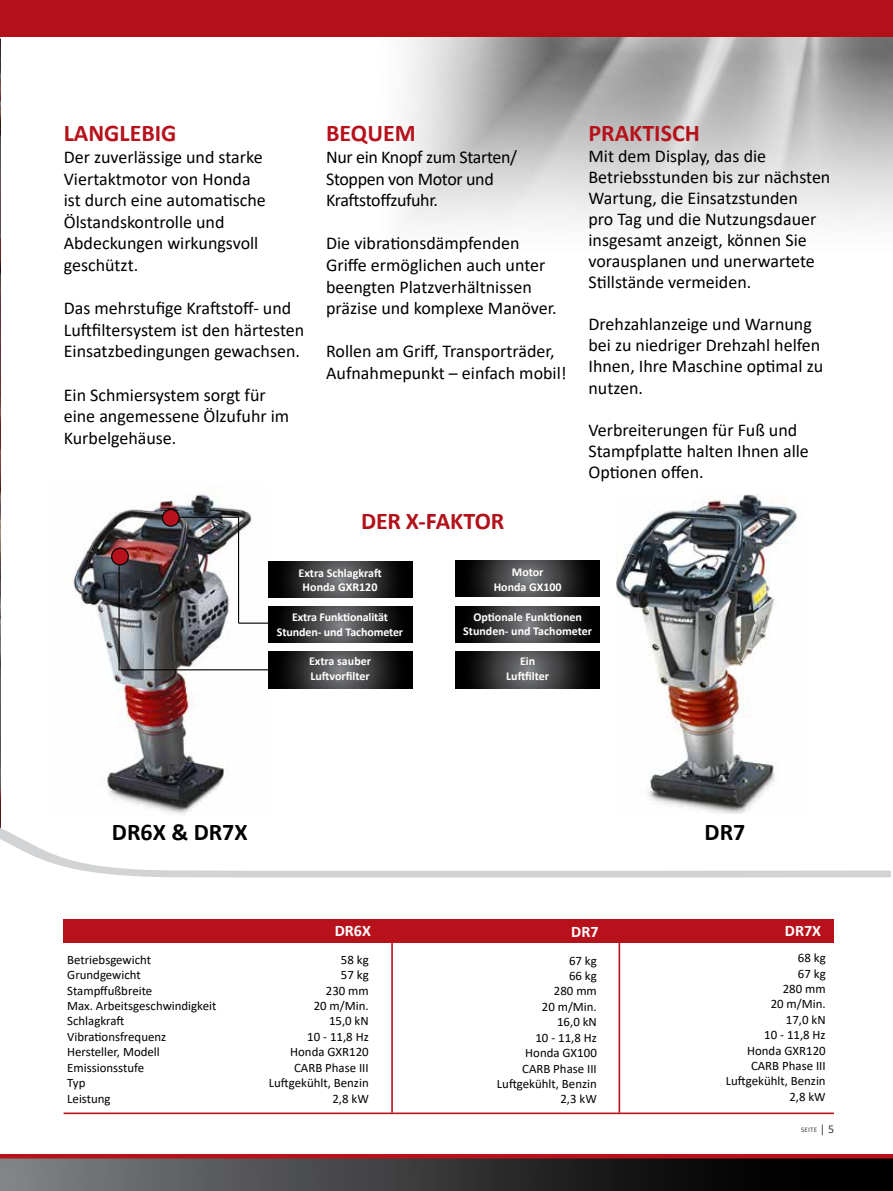
<style>
.page{position:relative;width:893px;height:1191px;background:#fff}
.page>*{position:absolute;margin:0;border:0;box-sizing:border-box;transform-origin:0 0}
.t1{font:700 24px "Calibri";color:#b7121b}
.t2{font:700 24px "Calibri";color:#000}
.t3{font:700 24px "Calibri";letter-spacing:-.01em;color:#b3111a}
.t4{font:18px/21.6px "Calibri";color:#000}
.t5{font:18px/21.6px "Calibri";letter-spacing:-.02em;color:#000}
.t6{font:700 16.05px "Calibri";color:#fff}
.t7{font:12.9px/15.5px "Calibri";color:#000;text-align:right}
.t8{font:700 12px/14.4px "Calibri";color:#fff;text-align:center}
.t9{font:7.05px "Calibri";letter-spacing:.025em;color:#373d42}
.s1{font-size:12px}
</style>
<div class="page">
<img style="left:0;top:105px;width:1px;height:681px">
<img style="left:360px;top:36px;width:533px;height:191px">
<img style="left:73px;top:494px;width:196px;height:292px">
<div style="left:163px;top:509px;width:16px;height:17px;background:#b7121b;border-radius:50%"></div>
<div style="left:162px;top:509px;width:18px;height:18px;border:1px solid #000;border-radius:50%"></div>
<div style="left:112px;top:548px;width:16px;height:17px;background:#b7121b;border-radius:50%"></div>
<div style="left:111px;top:547px;width:18px;height:18px;border:1px solid #000;border-radius:50%"></div>
<svg style="left:456px;top:560px;width:144px;height:36px;background:#313132"></svg>
<svg style="left:456px;top:606px;width:144px;height:37px;background:#313132"></svg>
<svg style="left:268px;top:561px;width:144px;height:36px;background:#313132"></svg>
<svg style="left:268px;top:606px;width:144px;height:37px;background:#313132"></svg>
<svg style="left:268px;top:651px;width:144px;height:37px;background:#313132"></svg>
<svg style="left:0;top:786px;width:890px;height:134px"></svg>
<svg style="left:0;top:0;width:1px;height:105px"></svg>
<div style="left:1px;top:0;width:892px;height:36px;background:#b3111a"></div>
<hr style="left:391px;top:931px;width:2px;height:181px;background:#b7121b">
<hr style="left:619px;top:933px;width:1px;height:179px;background:#b7121b">
<hr style="left:64px;top:1112px;width:770px;height:2px;background:#b7121b">
<img style="left:616px;top:494px;width:188px;height:319px">
<div style="left:0;top:1157px;width:893px;height:34px;background:linear-gradient(to right,#7e7f82,#000)"></div>
<hr style="left:0;top:1154px;width:893px;height:4px;background:#b7121b">
<hr style="left:180px;top:517px;width:58px;height:1px;background:#000">
<hr style="left:119px;top:565px;width:1px;height:104px;background:#000">
<hr style="left:119px;top:669px;width:150px;height:1px;background:#000">
<hr style="left:238px;top:517px;width:1px;height:106px;background:#000">
<hr style="left:239px;top:622px;width:30px;height:1px;background:#000">
<svg style="left:456px;top:651px;width:144px;height:37px;background:#313132"></svg>
<div style="left:64px;top:919px;width:770px;height:24px;background:#b7121b"></div>
<h1 class="t1" style="left:64px;top:116px;width:114px">LANGLEBIG</h1>
<p class="t4" style="left:64px;top:146px;width:204px">Der zuverlässige und starke<br>Viertaktmotor von Honda ist durch eine automatische<br>Ölstandskontrolle und<br>Abdeckungen wirkungsvoll geschützt.</p>
<p class="t4" style="left:64px;top:297px;width:242px">Das mehrstufige Kraftstoff- und<br>Luftfiltersystem ist den härtesten<br>Einsatzbedingungen gewachsen.</p>
<p class="t4" style="left:64px;top:383px;width:227px">Ein Schmiersystem sorgt für eine angemessene Ölzufuhr im<br>Kurbelgehäuse.</p>
<h1 class="t1" style="left:326px;top:116px;width:91px">BEQUEM</h1>
<p class="t5" style="left:326px;top:146px;width:192px">Nur ein Knopf zum Starten/<br>Stoppen von Motor und<br>Kraftstoffzufuhr.</p>
<p class="t4" style="left:326px;top:232px;width:232px">Die vibrationsdämpfenden<br>Griffe ermöglichen auch unter beengten Platzverhältnissen präzise und komplexe Manöver.</p>
<p class="t4" style="left:326px;top:340px;width:242px">Rollen am Griff, Transporträder,<br>Aufnahmepunkt – einfach mobil!</p>
<h1 class="t1" style="left:588px;top:116px;width:113px">PRAKTISCH</h1>
<p class="t4" style="left:588px;top:145px;width:243px;line-height:21px">Mit dem Display, das die<br>Betriebsstunden bis zur nächsten<br>Wartung, die Einsatzstunden<br>pro Tag und die Nutzungsdauer insgesamt anzeigt, können Sie vorausplanen und unerwartete<br>Stillstände vermeiden.</p>
<p class="t4" style="left:588px;top:313px;width:236px;line-height:21px">Drehzahlanzeige und Warnung bei zu niedriger Drehzahl helfen<br>Ihnen, Ihre Maschine optimal zu nutzen.</p>
<p class="t4" style="left:588px;top:418px;width:222px;line-height:21px">Verbreiterungen für Fuß und<br>Stampfplatte halten Ihnen alle<br>Optionen offen.</p>
<h1 class="t3" style="left:361px;top:504px;width:145px">DER X-FAKTOR</h1>
<p class="t8" style="left:298px;top:565px;width:85px">Extra Schlagkraft<br>Honda GXR120</p>
<p class="t8" style="left:277px;top:610px;width:128px">Extra Funktionalität<br>Stunden- und Tachometer</p>
<p class="t8" style="left:309px;top:654px;width:64px;text-align:left">Extra sauber<br>Luftvorfilter</p>
<p class="t8" style="left:494px;top:565px;width:70px">Motor<br>Honda GX100</p>
<p class="t8" style="left:463px;top:609px;width:130px">Optionale Funktionen<br>Stunden- und Tachometer</p>
<p class="t8" style="left:506px;top:654px;width:45px">Ein<br>Luftfilter</p>
<h1 class="t2" style="left:112px;top:814px;width:137px">DR6X &amp; DR7X</h1>
<h1 class="t2" style="left:705px;top:814px;width:42px">DR7</h1>
<p class="t6" style="left:335px;top:919px;width:38px">DR6X</p>
<p class="t6" style="left:571px;top:920px;width:29px">DR7</p>
<p class="t6" style="left:785px;top:919px;width:38px">DR7X</p>
<p class="t7" style="left:67px;top:951px;width:85px">Betriebsgewicht</p>
<p class="t7" style="left:341px;top:951px;width:29px">58 kg</p>
<p class="t7" style="left:67px;top:966px;width:75px">Grundgewicht</p>
<p class="t7" style="left:341px;top:966px;width:29px">57 kg</p>
<p class="t7" style="left:67px;top:982px;width:87px">Stampffußbreite</p>
<p class="t7" style="left:326px;top:982px;width:44px">230 mm</p>
<p class="t7" style="left:67px;top:997px;width:151px">Max. Arbeitsgeschwindigkeit</p>
<p class="t7" style="left:314px;top:997px;width:57px">20 m/Min.</p>
<p class="t7" style="left:67px;top:1013px;width:59px">Schlagkraft</p>
<p class="t7" style="left:329px;top:1013px;width:41px">15,0 kN</p>
<p class="t7" style="left:67px;top:1028px;width:101px">Vibrationsfrequenz</p>
<p class="t7" style="left:307px;top:1028px;width:63px">10 - 11,8 Hz</p>
<p class="t7" style="left:67px;top:1044px;width:94px">Hersteller, Modell</p>
<p class="t7" style="left:290px;top:1044px;width:80px">Honda GXR120</p>
<p class="t7" style="left:67px;top:1059px;width:78px">Emissionsstufe</p>
<p class="t7" style="left:294px;top:1059px;width:76px">CARB Phase III</p>
<p class="t7" style="left:67px;top:1074px;width:20px">Typ</p>
<p class="t7" style="left:269px;top:1074px;width:101px">Luftgekühlt, Benzin</p>
<p class="t7" style="left:67px;top:1090px;width:45px">Leistung</p>
<p class="t7" style="left:332px;top:1090px;width:38px">2,8 kW</p>
<p class="t7" style="left:497px;top:952px;width:101px">67 kg<br>66 kg<br>280 mm<br>20 m/Min.<br>16,0 kN<br>10 - 11,8 Hz<br>Honda GX100<br>CARB Phase III<br>Luftgekühlt, Benzin<br>2,3 kW</p>
<p class="t7" style="left:726px;top:949px;width:101px">68 kg<br>67 kg<br>280 mm<br>20 m/Min.<br>17,0 kN<br>10 - 11,8 Hz<br>Honda GXR120<br>CARB Phase III<br>Luftgekühlt, Benzin<br>2,8 kW</p>
<p class="t9" style="left:801px;top:1124px;width:34px">SEITE <span class="s1">| 5</span></p>
</div>
